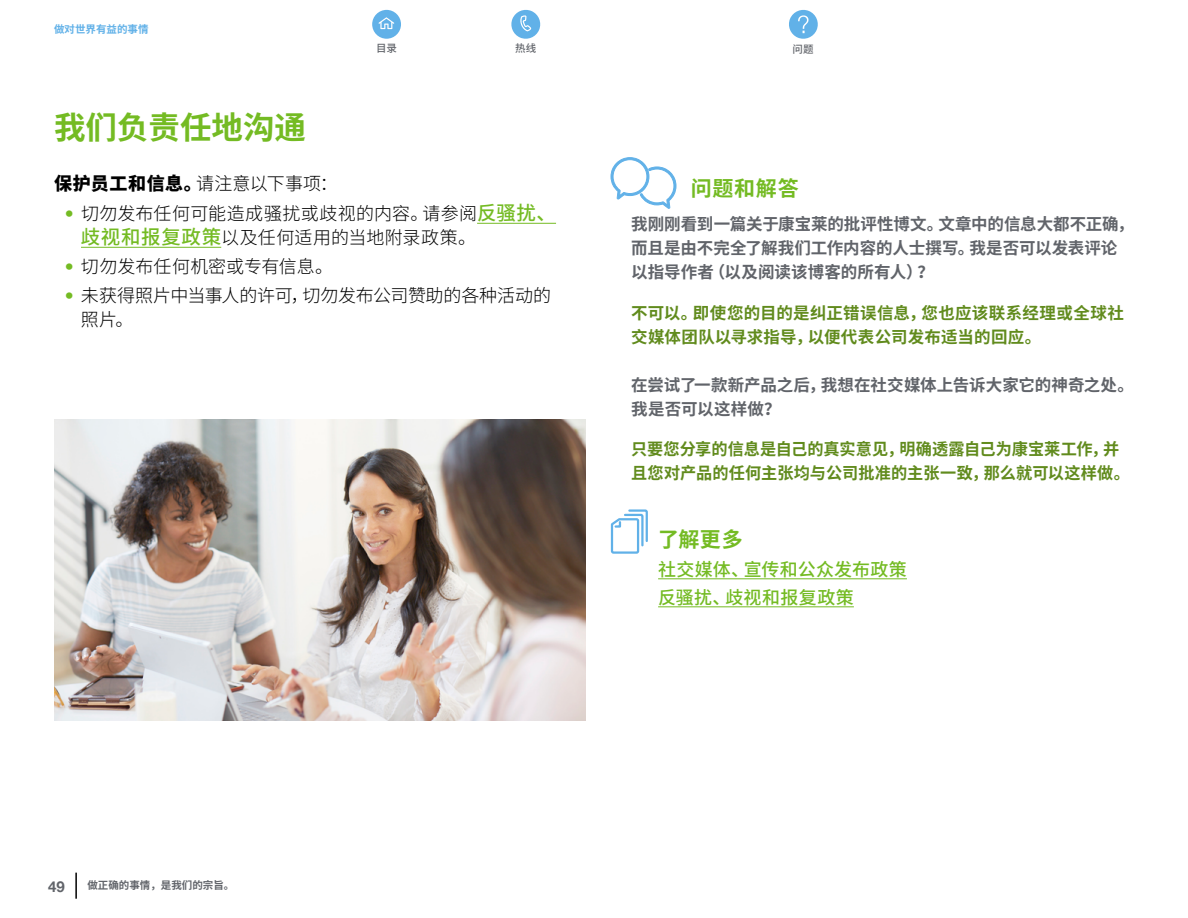
<style>
.page{position:relative;width:1188px;height:918px;background:#fff}
.page>*{position:absolute;margin:0;border:0;box-sizing:border-box;transform-origin:0 0}
.t1{font:700 31.5px "Noto Sans CJ Ksc";color:#74bb23}
.t2{font:700 21px "Noto Sans CJ Ksc";letter-spacing:.035em;color:#74bb23}
.t3{font:300 18px/24px "Noto Sans CJ Ksc";letter-spacing:.005em;color:#000}
.t4{font:300 18px/24px "Noto Sans CJ Ksc";letter-spacing:-.015em;color:#000}
.t5{font:500 18px/28px "Noto Sans CJ Ksc";letter-spacing:.01em;color:#74bb23}
.t6{font:900 18px "Noto Sans CJ Ksc";letter-spacing:.035em;color:#000}
.t7{font:700 16.5px/24px "Noto Sans CJ Ksc";color:#61646a}
.t8{font:700 16.5px/24px "Noto Sans CJ Ksc";letter-spacing:.01em;color:#618b1d}
.t9{font:700 15px "Helvetica Neue";color:#61646a}
.t10{font:700 10.5px "Noto Sans CJ Ksc";color:#61646a}
.t11{font:700 10.5px "Noto Sans CJ Ksc";color:#61b1e8}
.t12{font:500 10.5px "Noto Sans CJ Ksc";color:#61646a}
.s1{font-weight:300}
.s2{font-family:"Helvetica Neue LT Std";font-weight:400;font-stretch:condensed;color:#74bb23}
.s3{font-weight:500;font-size:19.5px;color:#74bb23}
</style>
<div class="page">
<svg style="left:372px;top:10px;width:29px;height:29px"></svg>
<svg style="left:511px;top:9px;width:30px;height:30px"></svg>
<svg style="left:789px;top:9px;width:29px;height:30px"></svg>
<hr style="left:477px;top:223px;width:79px;height:1px;background:#74bb23">
<hr style="left:81px;top:247px;width:140px;height:1px;background:#74bb23">
<hr style="left:658px;top:578px;width:249px;height:1px;background:#74bb23">
<hr style="left:658px;top:606px;width:196px;height:1px;background:#74bb23">
<img style="left:54px;top:419px;width:531px;height:301px">
<svg style="left:611px;top:157px;width:65px;height:52px"></svg>
<svg style="left:610px;top:509px;width:38px;height:45px"></svg>
<hr style="left:75px;top:873px;width:2px;height:26px;background:#000">
<p class="t11" style="left:54px;top:23px;width:96px">做对世界有益的事情</p>
<h1 class="t1" style="left:54px;top:109px;width:253px">我们负责任地沟通</h1>
<p class="t12" style="left:376px;top:42px;width:22px">目录</p>
<p class="t12" style="left:515px;top:42px;width:22px">热线</p>
<p class="t12" style="left:793px;top:43px;width:22px">问题</p>
<p class="t6" style="left:54px;top:174px;width:285px">保护员工和信息。<span class="s1">请注意以下事项：</span></p>
<p class="t3" style="left:81px;top:202px;width:477px;text-indent:-16px"><span class="s2">•</span> 切勿发布任何可能造成骚扰或歧视的内容。请参阅<span class="s3">反骚扰、歧视和报复政策</span>以及任何适用的当地附录政策。</p>
<p class="t3" style="left:65px;top:255px;width:270px"><span class="s2">•</span> 切勿发布任何机密或专有信息。</p>
<p class="t4" style="left:81px;top:284px;width:472px;text-indent:-16px"><span class="s2">•</span> 未获得照片中当事人的许可，切勿发布公司赞助的各种活动的照片。</p>
<p class="t2" style="left:691px;top:177px;width:110px">问题和解答</p>
<p class="t7" style="left:631px;top:213px;width:504px">我刚刚看到一篇关于康宝莱的批评性博文。文章中的信息大都不正确，而且是由不完全了解我们工作内容的人士撰写。我是否可以发表评论以指导作者（以及阅读该博客的所有人）？</p>
<p class="t8" style="left:631px;top:301px;width:494px">不可以。即使您的目的是纠正错误信息，您也应该联系经理或全球社交媒体团队以寻求指导，以便代表公司发布适当的回应。</p>
<p class="t7" style="left:631px;top:373px;width:504px">在尝试了一款新产品之后，我想在社交媒体上告诉大家它的神奇之处。我是否可以这样做？</p>
<p class="t8" style="left:631px;top:437px;width:500px">只要您分享的信息是自己的真实意见，明确透露自己为康宝莱工作，并且您对产品的任何主张均与公司批准的主张一致，那么就可以这样做。</p>
<p class="t2" style="left:658px;top:527px;width:86px">了解更多</p>
<p class="t5" style="left:658px;top:556px;width:250px">社交媒体、宣传和公众发布政策反骚扰、歧视和报复政策</p>
<p class="t9" style="left:48px;top:875px;width:18px">49</p>
<p class="t10" style="left:87px;top:879px;width:148px">做正确的事情，是我们的宗旨。</p>
</div>
